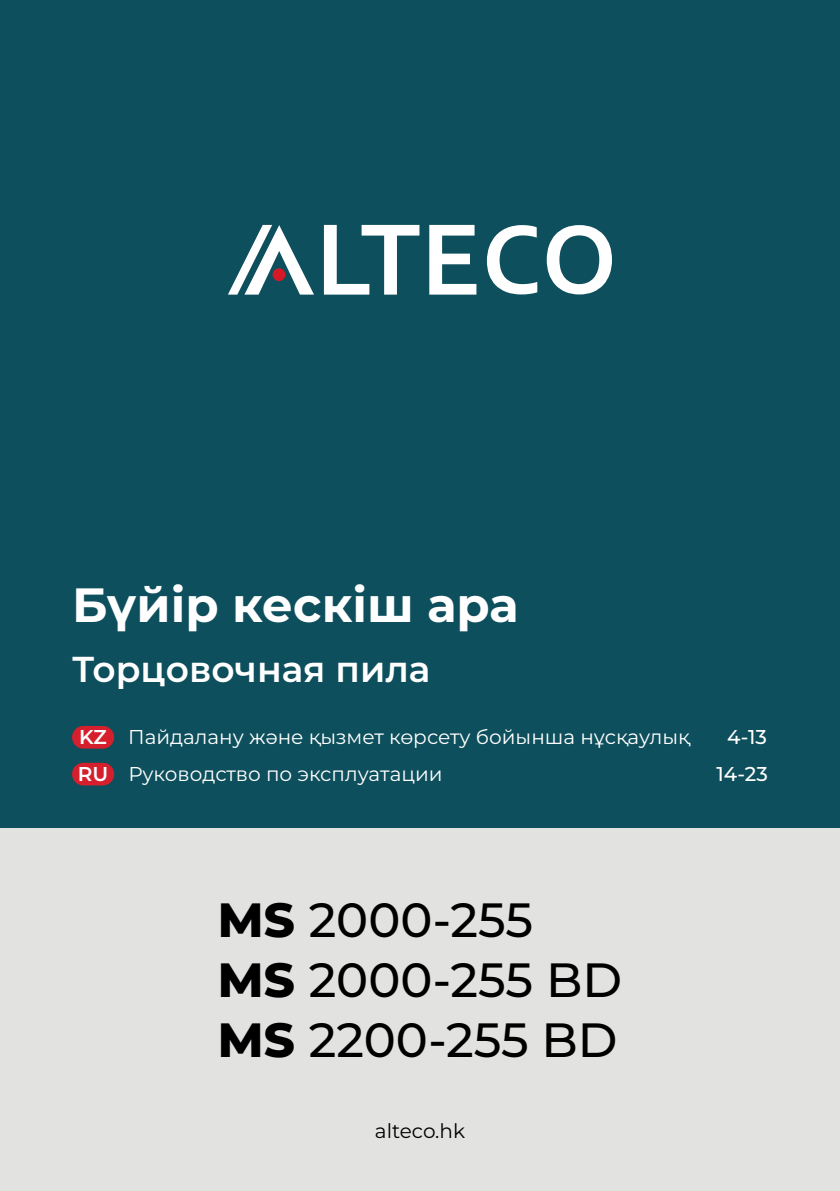
<style>
.page{position:relative;width:840px;height:1191px;background:#fff}
.page>*{position:absolute;margin:0;border:0;box-sizing:border-box;transform-origin:0 0}
.t1{font:500 48px/60px "Montserrat";color:#000}
.t2{font:700 48px "Montserrat";color:#fff}
.t3{font:600 36px "Montserrat";color:#fff}
.t4{font:20px "Montserrat";color:#fff}
.t5{font:20px "Montserrat";color:#000}
.t6{font:500 20px "Montserrat";color:#fff}
.t7{font:600 20px "Montserrat";color:#fff}
.s1{font-weight:800}
</style>
<div class="page">
<div style="left:0;top:0;width:839px;height:828px;background:#0d4f5c"></div>
<div style="left:0;top:828px;width:839px;height:363px;background:#e2e2e1"></div>
<svg style="left:228px;top:225px;width:383px;height:69px"></svg>
<div style="left:272px;top:268px;width:13px;height:13px;background:#d61827;border-radius:50%"></div>
<div style="left:72px;top:763px;width:42px;height:22px;background:#d61f2c;border-radius:11px"></div>
<div style="left:72px;top:726px;width:42px;height:22px;background:#d61f2c;border-radius:11px"></div>
<p class="t2" style="left:72px;top:573px;width:447px">Бүйір кескіш ара</p>
<p class="t3" style="left:72px;top:645px;width:359px">Торцовочная пила</p>
<p class="t7" style="left:79px;top:724px;width:29px">KZ</p>
<p class="t4" style="left:128px;top:724px;width:562px">Пайдалану және қызмет көрсету бойынша нұсқаулық</p>
<p class="t6" style="left:726px;top:724px;width:41px">4-13</p>
<p class="t7" style="left:78px;top:760px;width:32px">RU</p>
<p class="t4" style="left:128px;top:760px;width:315px">Руководство по эксплуатации</p>
<p class="t6" style="left:716px;top:760px;width:53px">14-23</p>
<p class="t1" style="left:218px;top:888px;width:405px"><span class="s1">MS</span> 2000-255<br><span class="s1">MS</span> 2000-255 BD<br><span class="s1">MS</span> 2200-255 BD</p>
<p class="t5" style="left:374px;top:1117px;width:92px">alteco.hk</p>
</div>
